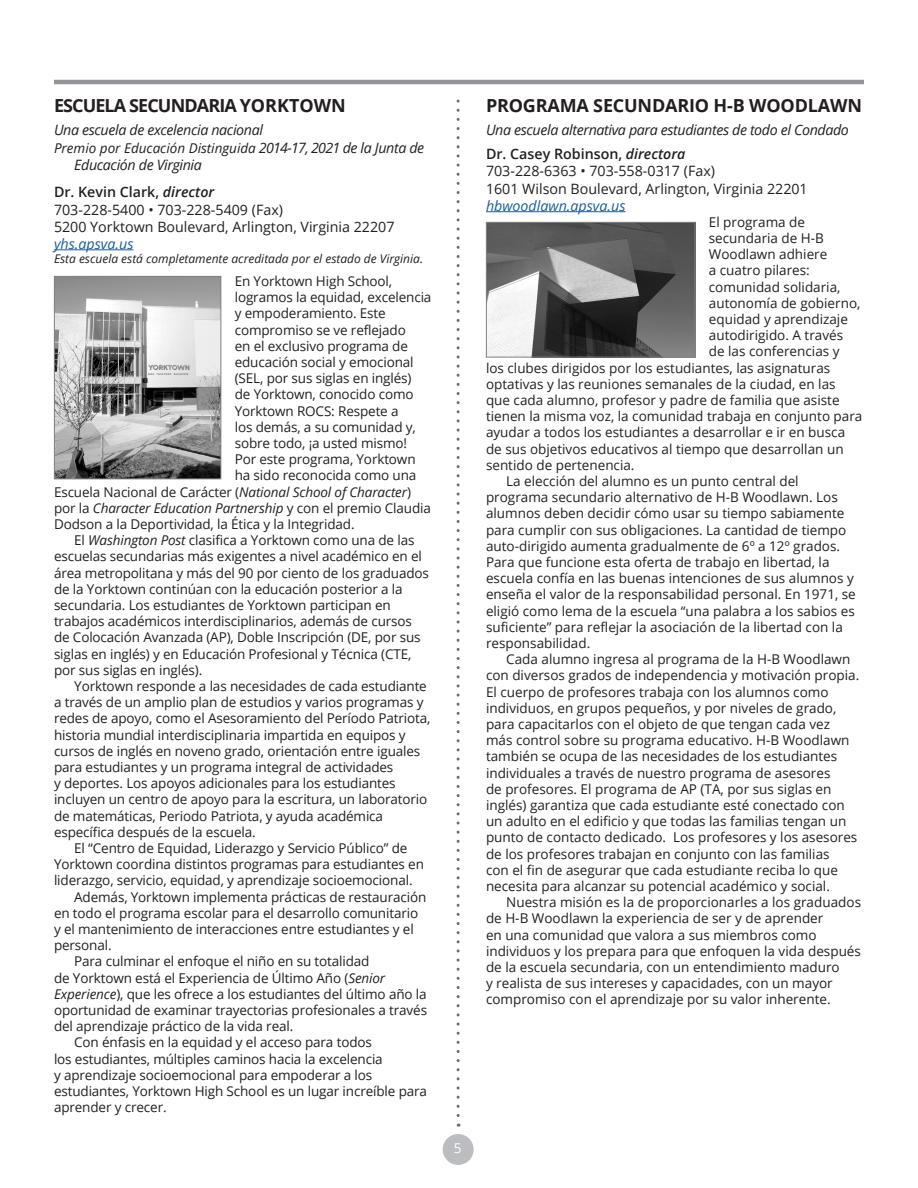
<style>
.page{position:relative;width:918px;height:1188px;background:#fff}
.page>*{position:absolute;margin:0;border:0;box-sizing:border-box;transform-origin:0 0}
.header_2{font:700 18px "Open Sans";letter-spacing:-.01em;color:#231f20}
.header_2-2{font:700 18px "Open Sans";letter-spacing:-.05em;color:#231f20}
.school_header{font:14.25px "Open Sans";color:#231f20}
.school_header_ital{font:italic 14.25px "Open Sans";letter-spacing:-.025em;color:#231f20}
.school_header-2{font:600 14.25px "Open Sans";color:#231f20}
.school_header-3{font:italic 14.25px "Open Sans";color:#175d9e}
.t1{font:13.5px/16.2px "Open Sans";letter-spacing:-.01em;color:#231f20}
.school_header_ital-2{font:italic 13.5px "Open Sans";letter-spacing:-.01em;color:#231f20}
.t2{font:13.5px "Open Sans";color:#fff}
.t3{font:italic 12px "Open Sans";color:#231f20}
.s1{font-size:14.25px}
.s2{font-style:italic}
.s3{font-style:normal}
</style>
<div class="page">
<svg style="left:457px;top:99px;width:3px;height:1028px"></svg>
<div style="left:443px;top:1134px;width:31px;height:31px;background:#bcbdc0;border-radius:50%"></div>
<hr style="left:486px;top:211px;width:140px;height:1px;background:#175d9e">
<img style="left:488px;top:224px;width:205px;height:131px">
<div style="left:486px;top:222px;width:209px;height:135px;border:1px solid #808285"></div>
<hr style="left:54px;top:249px;width:79px;height:1px;background:#175d9e">
<img style="left:56px;top:278px;width:163px;height:199px">
<div style="left:54px;top:276px;width:167px;height:203px;border:1px solid #808285"></div>
<hr style="left:54px;top:80px;width:810px;height:4px;background:#939598">
<p class="header_2-2" style="left:54px;top:92px;width:293px">ESCUELA SECUNDARIA YORKTOWN</p>
<p class="school_header_ital" style="left:54px;top:121px;width:211px">Una escuela de excelencia nacional</p>
<p class="school_header_ital-2" style="left:54px;top:138px;width:372px">Premio por Educación Distinguida <span class="s1">2014-17, 2021 de la Junta de</span></p>
<p class="school_header_ital" style="left:74px;top:155px;width:129px">Educación de Virginia</p>
<p class="school_header-2" style="left:54px;top:182px;width:162px">Dr. Kevin Clark, <span class="s2">director</span></p>
<p class="school_header" style="left:54px;top:200px;width:231px">703-228-5400 • 703-228-5409 (Fax)</p>
<p class="school_header" style="left:54px;top:217px;width:342px">5200 Yorktown Boulevard, Arlington, Virginia 22207</p>
<p class="school_header-3" style="left:54px;top:234px;width:81px">yhs.apsva.us</p>
<p class="t3" style="left:54px;top:251px;width:371px">Esta escuela está completamente acreditada por el estado de Virginia.</p>
<p class="t1" style="left:235px;top:273px;width:159px">En Yorktown High School,</p>
<p class="t1" style="left:235px;top:289px;width:198px">logramos la equidad, excelencia</p>
<p class="t1" style="left:235px;top:305px;width:153px">y empoderamiento. Este</p>
<p class="t1" style="left:235px;top:321px;width:173px">compromiso se ve reflejado</p>
<p class="t1" style="left:235px;top:338px;width:175px">en el exclusivo programa de</p>
<p class="t1" style="left:235px;top:354px;width:180px">educación social y emocional</p>
<p class="t1" style="left:235px;top:370px;width:178px">(SEL, por sus siglas en inglés)</p>
<p class="t1" style="left:235px;top:386px;width:180px">de Yorktown, conocido como</p>
<p class="t1" style="left:235px;top:402px;width:165px">Yorktown ROCS: Respete a</p>
<p class="t1" style="left:235px;top:419px;width:183px">los demás, a su comunidad y,</p>
<p class="t1" style="left:235px;top:435px;width:174px">sobre todo, ¡a usted mismo!</p>
<p class="t1" style="left:235px;top:451px;width:182px">Por este programa, Yorktown</p>
<p class="t1" style="left:235px;top:467px;width:183px">ha sido reconocida como una</p>
<p class="t1" style="left:54px;top:483px;width:359px">Escuela Nacional de Carácter (<span class="s2">National School of Character</span>)</p>
<p class="school_header_ital-2" style="left:54px;top:499px;width:378px"><span class="s3">por la</span> Character Education Partnership <span class="s3">y con el premio Claudia</span></p>
<p class="t1" style="left:54px;top:516px;width:302px">Dodson a la Deportividad, la Ética y la Integridad.</p>
<p class="t1" style="left:54px;top:532px;width:377px;text-indent:20px">El <span class="s2">Washington Post</span> clasifica a Yorktown como una de las escuelas secundarias más exigentes a nivel académico en el área metropolitana y más del 90 por ciento de los graduados de la Yorktown continúan con la educación posterior a la secundaria. Los estudiantes de Yorktown participan en trabajos académicos interdisciplinarios, además de cursos de Colocación Avanzada (AP), Doble Inscripción (DE, por sus siglas en inglés) y en Educación Profesional y Técnica (CTE, por sus siglas en inglés).</p>
<p class="t1" style="left:54px;top:678px;width:378px;text-indent:20px">Yorktown responde a las necesidades de cada estudiante a través de un amplio plan de estudios y varios programas y redes de apoyo, como el Asesoramiento del Período Patriota, historia mundial interdisciplinaria impartida en equipos y cursos de inglés en noveno grado, orientación entre iguales para estudiantes y un programa integral de actividades<br>y deportes. Los apoyos adicionales para los estudiantes incluyen un centro de apoyo para la escritura, un laboratorio de matemáticas, Periodo Patriota, y ayuda académica específica después de la escuela.</p>
<p class="t1" style="left:54px;top:840px;width:372px;text-indent:20px">El “Centro de Equidad, Liderazgo y Servicio Público” de<br>Yorktown coordina distintos programas para estudiantes en liderazgo, servicio, equidad, y aprendizaje socioemocional.</p>
<p class="t1" style="left:54px;top:888px;width:374px;text-indent:20px">Además, Yorktown implementa prácticas de restauración en todo el programa escolar para el desarrollo comunitario y el mantenimiento de interacciones entre estudiantes y el personal.</p>
<p class="t1" style="left:54px;top:953px;width:375px;text-indent:20px">Para culminar el enfoque el niño en su totalidad<br>de Yorktown está el Experiencia de Último Año (<span class="s2">Senior Experience</span>), que les ofrece a los estudiantes del último año la oportunidad de examinar trayectorias profesionales a través del aprendizaje práctico de la vida real.</p>
<p class="t1" style="left:54px;top:1034px;width:375px;text-indent:20px">Con énfasis en la equidad y el acceso para todos<br>los estudiantes, múltiples caminos hacia la excelencia<br>y aprendizaje socioemocional para empoderar a los estudiantes, Yorktown High School es un lugar increíble para aprender y crecer.</p>
<p class="t2" style="left:454px;top:1138px;width:9px">5</p>
<p class="header_2" style="left:486px;top:92px;width:377px">PROGRAMA SECUNDARIO H-B WOODLAWN</p>
<p class="school_header_ital" style="left:486px;top:121px;width:364px">Una escuela alternativa para estudiantes de todo el Condado</p>
<p class="school_header-2" style="left:486px;top:144px;width:201px">Dr. Casey Robinson, <span class="s2">directora</span></p>
<p class="school_header" style="left:486px;top:162px;width:231px">703-228-6363 • 703-558-0317 (Fax)</p>
<p class="school_header" style="left:486px;top:179px;width:323px">1601 Wilson Boulevard, Arlington, Virginia 22201</p>
<p class="school_header-3" style="left:486px;top:196px;width:141px">hbwoodlawn.apsva.us</p>
<p class="t1" style="left:709px;top:214px;width:98px">El programa de</p>
<p class="t1" style="left:709px;top:230px;width:117px">secundaria de H-B</p>
<p class="t1" style="left:709px;top:246px;width:120px">Woodlawn adhiere</p>
<p class="t1" style="left:709px;top:262px;width:102px">a cuatro pilares:</p>
<p class="t1" style="left:709px;top:278px;width:133px">comunidad solidaria,</p>
<p class="t1" style="left:709px;top:295px;width:153px">autonomía de gobierno,</p>
<p class="t1" style="left:709px;top:311px;width:141px">equidad y aprendizaje</p>
<p class="t1" style="left:709px;top:327px;width:136px">autodirigido. A través</p>
<p class="t1" style="left:709px;top:343px;width:132px">de las conferencias y</p>
<p class="t1" style="left:486px;top:359px;width:346px">los clubes dirigidos por los estudiantes, las asignaturas</p>
<p class="t1" style="left:486px;top:376px;width:351px">optativas y las reuniones semanales de la ciudad, en las</p>
<p class="t1" style="left:486px;top:392px;width:355px">que cada alumno, profesor y padre de familia que asiste</p>
<p class="t1" style="left:486px;top:408px;width:378px">tienen la misma voz, la comunidad trabaja en conjunto para</p>
<p class="t1" style="left:486px;top:424px;width:361px">ayudar a todos los estudiantes a desarrollar e ir en busca</p>
<p class="t1" style="left:486px;top:440px;width:359px">de sus objetivos educativos al tiempo que desarrollan un</p>
<p class="t1" style="left:486px;top:457px;width:150px">sentido de pertenencia.</p>
<p class="t1" style="left:486px;top:473px;width:371px;text-indent:20px">La elección del alumno es un punto central del programa secundario alternativo de H-B Woodlawn. Los alumnos deben decidir cómo usar su tiempo sabiamente para cumplir con sus obligaciones. La cantidad de tiempo auto-dirigido aumenta gradualmente de 6º a 12º grados.<br>Para que funcione esta oferta de trabajo en libertad, la escuela confía en las buenas intenciones de sus alumnos y enseña el valor de la responsabilidad personal. En 1971, se eligió como lema de la escuela “una palabra a los sabios es suficiente” para reflejar la asociación de la libertad con la responsabilidad.</p>
<p class="t1" style="left:486px;top:651px;width:375px;text-indent:20px">Cada alumno ingresa al programa de la H-B Woodlawn con diversos grados de independencia y motivación propia.<br>El cuerpo de profesores trabaja con los alumnos como individuos, en grupos pequeños, y por niveles de grado, para capacitarlos con el objeto de que tengan cada vez más control sobre su programa educativo. H-B Woodlawn también se ocupa de las necesidades de los estudiantes individuales a través de nuestro programa de asesores<br>de profesores. El programa de AP (TA, por sus siglas en inglés) garantiza que cada estudiante esté conectado con un adulto en el edificio y que todas las familias tengan un punto de contacto dedicado. Los profesores y los asesores de los profesores trabajan en conjunto con las familias<br>con el fin de asegurar que cada estudiante reciba lo que necesita para alcanzar su potencial académico y social.</p>
<p class="t1" style="left:486px;top:894px;width:377px;text-indent:20px">Nuestra misión es la de proporcionarles a los graduados de H-B Woodlawn la experiencia de ser y de aprender<br>en una comunidad que valora a sus miembros como individuos y los prepara para que enfoquen la vida después de la escuela secundaria, con un entendimiento maduro<br>y realista de sus intereses y capacidades, con un mayor compromiso con el aprendizaje por su valor inherente.</p>
</div>
